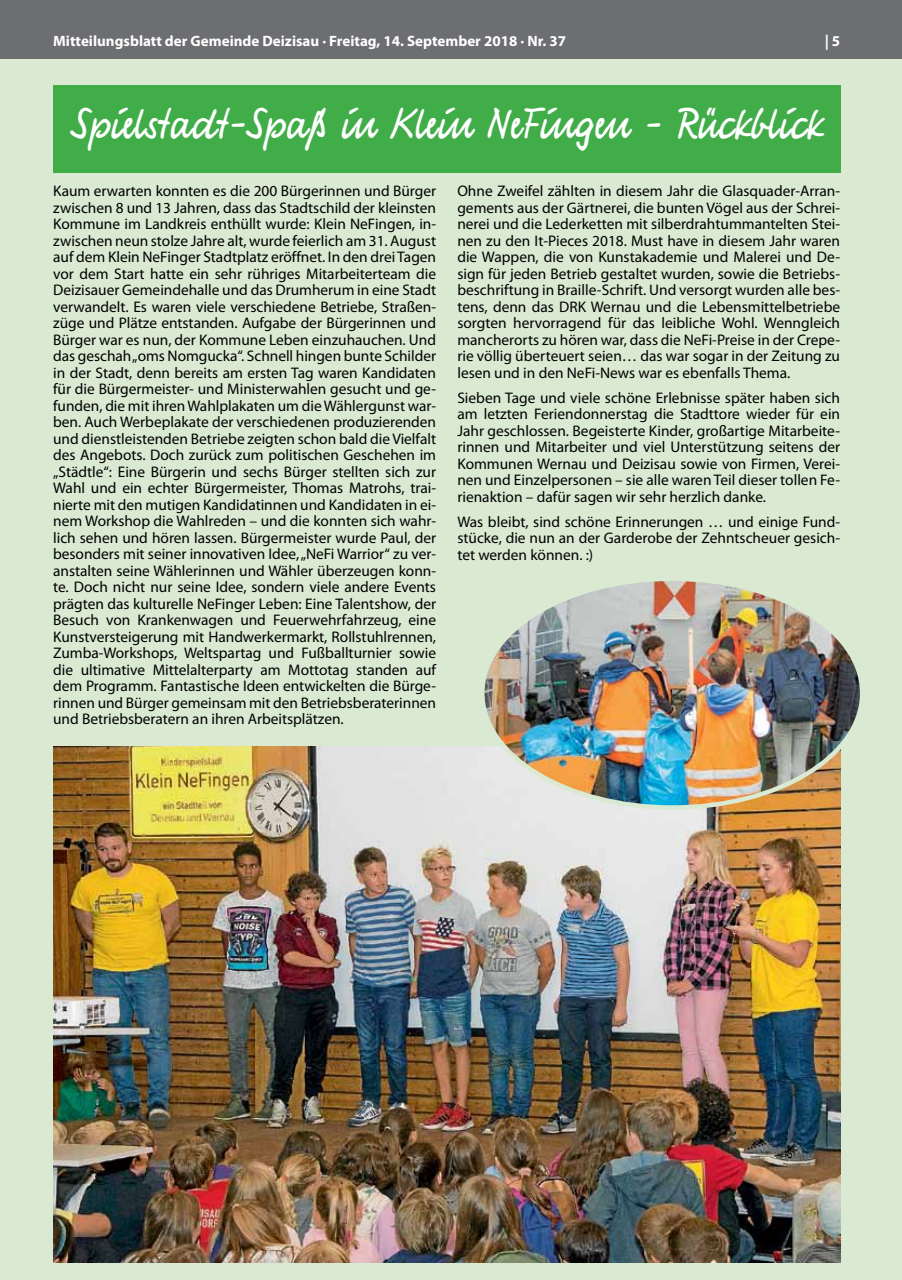
<style>
.page{position:relative;width:902px;height:1280px;background:#fff}
.page>*{position:absolute;margin:0;border:0;box-sizing:border-box;transform-origin:0 0}
.t1{font:45px "Renate Handwriting";color:#fff}
.t2{font:15.3px/16.5px "Myriad Pro";color:#000;text-align:justify}
.t3{font:700 15px "Myriad Pro";color:#fff}
</style>
<div class="page">
<div style="left:0;top:0;width:901px;height:60px;background:#6d6e71"></div>
<div style="left:0;top:60px;width:901px;height:1220px;background:#d9e9d2"></div>
<img style="left:53px;top:746px;width:787px;height:517px">
<img style="left:482px;top:581px;width:377px;height:226px">
<div style="left:53px;top:85px;width:787px;height:87px;background:#41ad49"></div>
<p class="t3" style="left:53px;top:31px;width:514px">Mitteilungsblatt der Gemeinde Deizisau · Freitag, 14. September 2018 · Nr. 37</p>
<p class="t3" style="left:824px;top:31px;width:17px">| 5</p>
<h1 class="t1" style="left:71px;top:98px;width:752px">Spielstadt-Spaß in Klein NeFingen - Rückblick</h1>
<p class="t2" style="left:53px;top:183px;width:384px">Kaum erwarten konnten es die 200 Bürgerinnen und Bürger zwischen 8 und 13 Jahren, dass das Stadtschild der kleinsten Kommune im Landkreis enthüllt wurde: Klein NeFingen, in&shy;zwischen neun stolze Jahre alt, wurde feierlich am 31. August auf dem Klein NeFinger Stadtplatz eröffnet. In den drei Tagen vor dem Start hatte ein sehr rühriges Mitarbeiterteam die Deizisauer Gemeindehalle und das Drumherum in eine Stadt verwandelt. Es waren viele verschiedene Betriebe, Straßen&shy;züge und Plätze entstanden. Aufgabe der Bürgerinnen und Bürger war es nun, der Kommune Leben einzuhauchen. Und das geschah „oms Nomgucka“. Schnell hingen bunte Schilder in der Stadt, denn bereits am ersten Tag waren Kandidaten für die Bürgermeister- und Ministerwahlen gesucht und ge&shy;funden, die mit ihren Wahlplakaten um die Wählergunst war&shy;ben. Auch Werbeplakate der verschiedenen produzierenden und dienstleistenden Betriebe zeigten schon bald die Vielfalt des Angebots. Doch zurück zum politischen Geschehen im „Städtle“: Eine Bürgerin und sechs Bürger stellten sich zur Wahl und ein echter Bürgermeister, Thomas Matrohs, trai&shy;nierte mit den mutigen Kandidatinnen und Kandidaten in ei&shy;nem Workshop die Wahlreden – und die konnten sich wahr&shy;lich sehen und hören lassen. Bürgermeister wurde Paul, der besonders mit seiner innovativen Idee, „NeFi Warrior“ zu ver&shy;anstalten seine Wählerinnen und Wähler überzeugen konn&shy;te. Doch nicht nur seine Idee, sondern viele andere Events prägten das kulturelle NeFinger Leben: Eine Talentshow, der Besuch von Krankenwagen und Feuerwehrfahrzeug, eine Kunstversteigerung mit Handwerkermarkt, Rollstuhlrennen, Zumba-Workshops, Weltspartag und Fußballturnier sowie die ultimative Mittelalterparty am Mottotag standen auf dem Programm. Fantastische Ideen entwickelten die Bürge&shy;rinnen und Bürger gemeinsam mit den Betriebsberaterinnen und Betriebsberatern an ihren Arbeitsplätzen.</p>
<p class="t2" style="left:457px;top:183px;width:384px">Ohne Zweifel zählten in diesem Jahr die Glasquader-Arran&shy;gements aus der Gärtnerei, die bunten Vögel aus der Schrei&shy;nerei und die Lederketten mit silberdrahtummantelten Stei&shy;nen zu den It-Pieces 2018. Must have in diesem Jahr waren die Wappen, die von Kunstakademie und Malerei und De&shy;sign für jeden Betrieb gestaltet wurden, sowie die Betriebs&shy;beschriftung in Braille-Schrift. Und versorgt wurden alle bes&shy;tens, denn das DRK Wernau und die Lebensmittelbetriebe sorgten hervorragend für das leibliche Wohl. Wenngleich mancherorts zu hören war, dass die NeFi-Preise in der Crepe&shy;rie völlig überteuert seien… das war sogar in der Zeitung zu lesen und in den NeFi-News war es ebenfalls Thema.</p>
<p class="t2" style="left:457px;top:389px;width:384px">Sieben Tage und viele schöne Erlebnisse später haben sich am letzten Feriendonnerstag die Stadttore wieder für ein Jahr geschlossen. Begeisterte Kinder, großartige Mitarbeite&shy;rinnen und Mitarbeiter und viel Unterstützung seitens der Kommunen Wernau und Deizisau sowie von Firmen, Verei&shy;nen und Einzelpersonen – sie alle waren Teil dieser tollen Fe&shy;rienaktion – dafür sagen wir sehr herzlich danke.</p>
<p class="t2" style="left:457px;top:513px;width:384px">Was bleibt, sind schöne Erinnerungen … und einige Fund&shy;stücke, die nun an der Garderobe der Zehntscheuer gesich&shy;tet werden können. :)</p>
</div>
